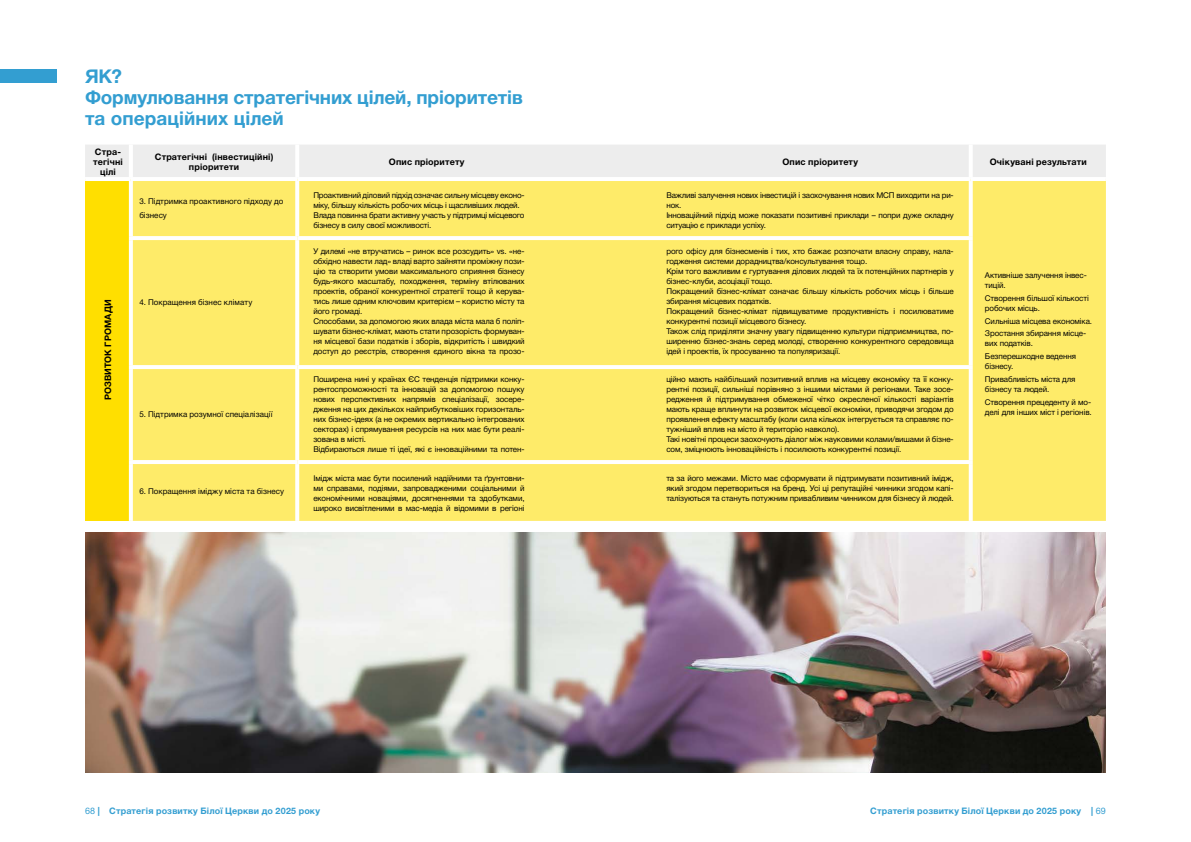
<style>
.page{position:relative;width:1191px;height:842px;background:#fff}
.page>*{position:absolute;margin:0;border:0;box-sizing:border-box;transform-origin:0 0}
.t1{font:700 19px/21px "Helvetica Neue Cyr";letter-spacing:-.005em;color:#339ed1}
.t2{font:700 9px/10px "Helvetica Neue Cyr";letter-spacing:.015em;color:#000;text-align:center}
.t3{font:700 9px "Helvetica Neue Cyr";letter-spacing:.015em;color:#339ed1}
.t4{font:8px/10px "Helvetica Neue Cyr";letter-spacing:-.01em;color:#000}
.s1{font-weight:400}
</style>
<div class="page">
<div style="left:0;top:70px;width:57px;height:13px;background:#339ed1"></div>
<img style="left:85px;top:533px;width:1021px;height:239px">
<div style="left:85px;top:145px;width:1021px;height:32px;background:#ededed"></div>
<div style="left:85px;top:179px;width:46px;height:342px;background:#ffdf00"></div>
<div style="left:133px;top:181px;width:973px;height:340px;background:#feeb69"></div>
<hr style="left:129px;top:145px;width:4px;height:32px;background:#fff">
<hr style="left:295px;top:145px;width:4px;height:32px;background:#fff">
<svg style="left:968px;top:145px;width:4px;height:32px"></svg>
<hr style="left:85px;top:177px;width:46px;height:4px;background:#fff">
<svg style="left:129px;top:181px;width:4px;height:55px"></svg>
<svg style="left:295px;top:181px;width:4px;height:55px"></svg>
<svg style="left:968px;top:181px;width:4px;height:55px"></svg>
<hr style="left:129px;top:236px;width:168px;height:4px;background:#fff">
<svg style="left:129px;top:240px;width:4px;height:125px"></svg>
<hr style="left:297px;top:236px;width:675px;height:4px;background:#fff">
<svg style="left:295px;top:240px;width:4px;height:125px"></svg>
<svg style="left:968px;top:240px;width:4px;height:125px"></svg>
<hr style="left:129px;top:365px;width:168px;height:4px;background:#fff">
<svg style="left:129px;top:369px;width:4px;height:91px"></svg>
<hr style="left:297px;top:365px;width:675px;height:4px;background:#fff">
<svg style="left:295px;top:369px;width:4px;height:91px"></svg>
<svg style="left:968px;top:369px;width:4px;height:91px"></svg>
<hr style="left:129px;top:460px;width:168px;height:4px;background:#fff">
<svg style="left:129px;top:464px;width:4px;height:57px"></svg>
<hr style="left:297px;top:460px;width:675px;height:4px;background:#fff">
<svg style="left:295px;top:464px;width:4px;height:57px"></svg>
<svg style="left:968px;top:464px;width:4px;height:57px"></svg>
<h1 class="t1" style="left:85px;top:66px;width:439px">ЯК?<br>Формулювання стратегічних цілей, пріоритетів та операційних цілей</h1>
<p class="t2" style="left:93px;top:147px;width:31px">Стра&shy;тегічні цілі</p>
<p class="t2" style="left:155px;top:152px;width:120px">Стратегічні (інвестиційні) пріоритети</p>
<p class="t2" style="left:389px;top:157px;width:77px">Опис пріоритету</p>
<p class="t2" style="left:782px;top:157px;width:77px">Опис пріоритету</p>
<p class="t2" style="left:990px;top:157px;width:98px">Очікувані результати</p>
<p class="t4" style="left:139px;top:195px;width:146px;line-height:14px">3. Підтримка проактивного підходу до бізнесу</p>
<p class="t2" style="left:103px;top:400px;width:102px;rotate:-90deg">РОЗВИТОК ГРОМАДИ</p>
<p class="t4" style="left:139px;top:298px;width:114px">4. Покращення бізнес клімату</p>
<p class="t4" style="left:139px;top:410px;width:135px">5. Підтримка розумної спеціалізації</p>
<p class="t4" style="left:139px;top:487px;width:146px">6. Покращення іміджу міста та бізнесу</p>
<p class="t4" style="left:313px;top:190px;width:213px">Проактивний діловий підхід означає сильну місцеву еконо&shy;міку, більшу кількість робочих місць і щасливіших людей.<br>Влада повинна брати активну участь у підтримці місцевого бізнесу в силу своєї можливості.</p>
<p class="t4" style="left:313px;top:247px;width:213px">У дилемі «не втручатись – ринок все розсудить» vs. «не&shy;обхідно навести лад» владі варто зайняти проміжну пози&shy;цію та створити умови максимального сприяння бізнесу будь-якого масштабу, походження, терміну втілюваних проектів, обраної конкурентної стратегії тощо й керува&shy;тись лише одним ключовим критерієм – користю місту та його громаді.<br>Способами, за допомогою яких влада міста мала б поліп&shy;шувати бізнес-клімат, мають стати прозорість формуван&shy;ня місцевої бази податків і зборів, відкритість і швидкий доступ до реєстрів, створення єдиного вікна та прозо-</p>
<p class="t4" style="left:313px;top:374px;width:213px">Поширена нині у країнах ЄС тенденція підтримки конку&shy;рентоспроможності та інновацій за допомогою пошуку нових перспективних напрямів спеціалізації, зосере&shy;дження на цих декількох найприбутковіших горизонталь&shy;них бізнес-ідеях (а не окремих вертикально інтегрованих секторах) і спрямування ресурсів на них має бути реалі&shy;зована в місті.<br>Відбираються лише ті ідеї, які є інноваційними та потен-</p>
<p class="t4" style="left:313px;top:473px;width:213px;text-align:justify">Імідж міста має бути посилений надійними та ґрунтовни&shy;ми справами, подіями, запровадженими соціальними й економічними новаціями, досягненнями та здобутками, широко висвітленими в мас-медіа й відомими в регіоні</p>
<p class="t4" style="left:666px;top:190px;width:289px">Важливі залучення нових інвестицій і заохочування нових МСП виходити на ри&shy;нок.<br>Інноваційний підхід може показати позитивні приклади – попри дуже складну ситуацію є приклади успіху.</p>
<p class="t4" style="left:666px;top:247px;width:289px">рого офісу для бізнесменів і тих, хто бажає розпочати власну справу, нала&shy;годження системи дорадництва/консультування тощо.<br>Крім того важливим є гуртування ділових людей та їх потенційних партнерів у бізнес-клуби, асоціації тощо.<br>Покращений бізнес-клімат означає більшу кількість робочих місць і більше збирання місцевих податків.<br>Покращений бізнес-клімат підвищуватиме продуктивність і посилюватиме конкурентні позиції місцевого бізнесу.<br>Також слід приділяти значну увагу підвищенню культури підприємництва, по&shy;ширенню бізнес-знань серед молоді, створенню конкурентного середовища ідей і проектів, їх просуванню та популяризації.</p>
<p class="t4" style="left:666px;top:374px;width:289px">ційно мають найбільший позитивний вплив на місцеву економіку та її конку&shy;рентні позиції, сильніші порівняно з іншими містами й регіонами. Таке зосе&shy;редження й підтримування обмеженої чітко окресленої кількості варіантів мають краще вплинути на розвиток місцевої економіки, приводячи згодом до проявлення ефекту масштабу (коли сила кількох інтегрується та справляє по&shy;тужніший вплив на місто й територію навколо).<br>Такі новітні процеси заохочують діалог між науковими колами/вишами й бізне&shy;сом, зміцнюють інноваційність і посилюють конкурентні позиції.</p>
<p class="t4" style="left:666px;top:473px;width:289px;text-align:justify">та за його межами. Місто має сформувати й підтримувати позитивний імідж, який згодом перетвориться на бренд. Усі ці репутаційні чинники згодом капі&shy;талізуються та стануть потужним привабливим чинником для бізнесу й людей.</p>
<p class="t4" style="left:985px;top:270px;width:103px">Активніше залучення інвес&shy;тицій.</p>
<p class="t4" style="left:985px;top:293px;width:105px">Створення більшої кількості робочих місць.</p>
<p class="t4" style="left:985px;top:314px;width:109px;line-height:12.8px">Сильніша місцева економіка.<br>Зростання збирання місце-</p>
<p class="t4" style="left:985px;top:337px;width:93px;line-height:12.8px">вих податків.<br>Безперешкодне ведення</p>
<p class="t4" style="left:985px;top:360px;width:92px;line-height:12.8px">бізнесу.<br>Привабливість міста для</p>
<p class="t4" style="left:985px;top:383px;width:108px;line-height:12.8px">бізнесу та людей.<br>Створення прецеденту й мо-</p>
<p class="t4" style="left:985px;top:407px;width:108px">делі для інших міст і регіонів.</p>
<p class="t3" style="left:85px;top:806px;width:237px"><span class="s1">68</span> | Стратегія розвитку Білої Церкви до 2025 року</p>
<p class="t3" style="left:870px;top:806px;width:237px">Стратегія розвитку Білої Церкви до 2025 року | <span class="s1">69</span></p>
</div>
